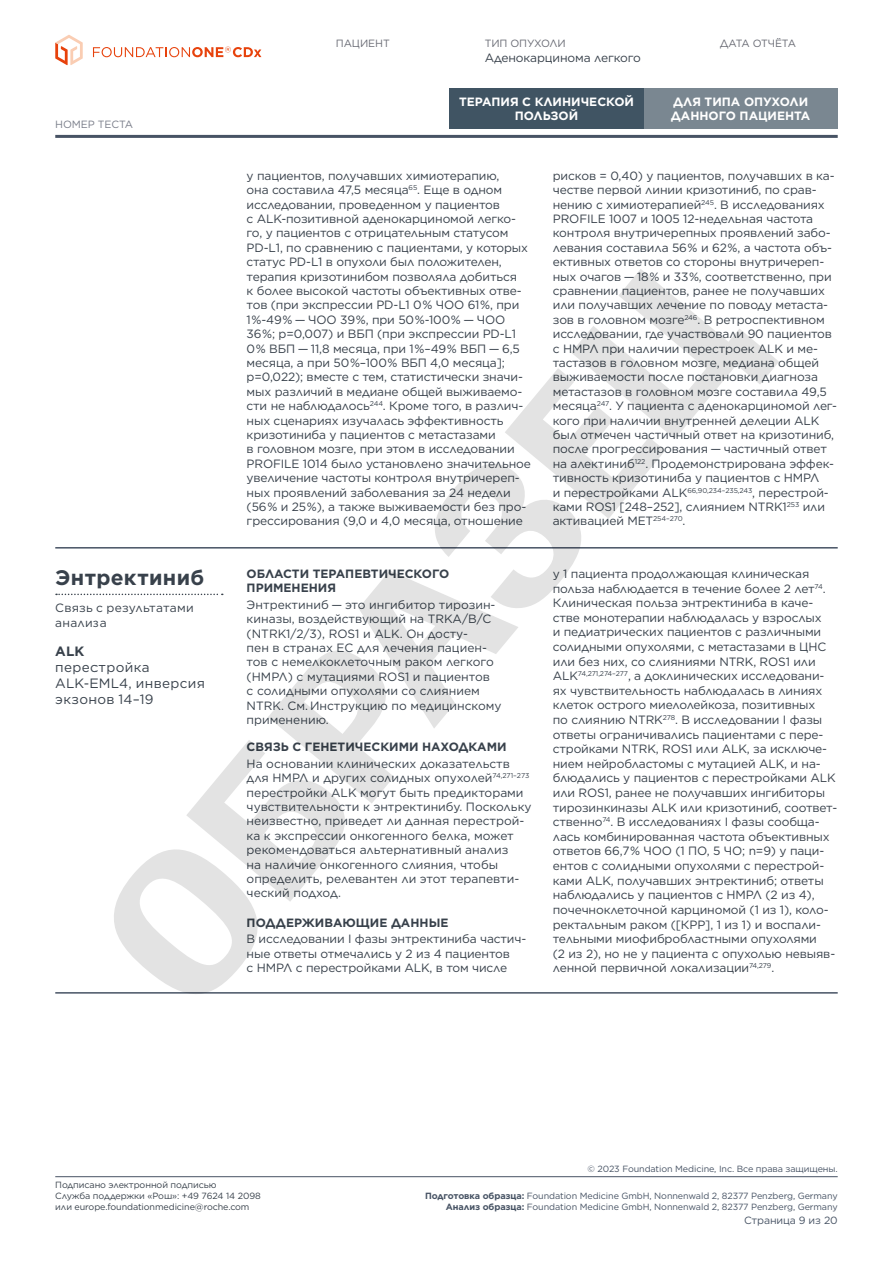
<style>
.page{position:relative;width:893px;height:1263px;background:#fff}
.page>*{position:absolute;margin:0;border:0;box-sizing:border-box;transform-origin:0 0}
.t1{font:700 21px "Gotham";letter-spacing:.015em;color:#38414b}
.t2{font:13.5px/16.2px "Gotham";letter-spacing:.025em;color:#38414b}
.t3{font:700 13.5px "Gotham";color:#38414b}
.t4{font:12px/14.4px "Gotham";letter-spacing:-.01em;color:#38414b}
.t5{font:700 12px/14.4px "Gotham";color:#38414b}
.t6{font:700 12px/14.4px "Gotham";color:#fff}
.t7{font:12px/14.4px "Gotham";letter-spacing:.015em;color:#38414b}
.t8{font:10.5px "Gotham";letter-spacing:-.01em;color:#696b74}
.t9{font:10.5px "Gotham";letter-spacing:-.01em;color:#475364}
.t10{font:10.5px "Gotham";letter-spacing:-.04em;color:#696b74}
.t11{font:10.5px "Gotham";letter-spacing:-.01em;color:#797d89}
.t12{font:9px/10.5px "Gotham";letter-spacing:-.01em;color:#475364;text-align:right}
.t13{font:9px/10.8px "Gotham";letter-spacing:-.01em;color:#38414b}
.s1{font-weight:700}
</style>
<div class="page">
<hr style="left:55px;top:1176px;width:783px;height:1px;background:#475364">
<svg style="left:55px;top:35px;width:28px;height:30px"></svg>
<svg style="left:93px;top:47px;width:168px;height:10px"></svg>
<div style="left:644px;top:88px;width:194px;height:40px;background:#7a8791"></div>
<div style="left:449px;top:88px;width:195px;height:40px;background:#405463"></div>
<hr style="left:55px;top:135px;width:783px;height:3px;background:#475364">
<svg style="left:56px;top:594px;width:39px;height:1px"></svg>
<hr style="left:55px;top:547px;width:783px;height:1px;background:#475364">
<hr style="left:55px;top:992px;width:783px;height:1px;background:#475364">
<svg style="left:96px;top:269px;width:683px;height:725px"></svg>
<p class="t11" style="left:55px;top:118px;width:79px">НОМЕР ТЕСТА</p>
<h1 class="t1" style="left:55px;top:564px;width:151px">Энтректиниб</h1>
<p class="t7" style="left:55px;top:601px;width:140px">Связь с результатами анализа</p>
<p class="t3" style="left:55px;top:642px;width:31px">ALK</p>
<p class="t2" style="left:55px;top:659px;width:151px">перестройка<br>ALK-EML4, инверсия экзонов 14–19</p>
<p class="t8" style="left:336px;top:37px;width:55px">ПАЦИЕНТ</p>
<p class="t8" style="left:485px;top:37px;width:83px">ТИП ОПУХОЛИ</p>
<p class="t4" style="left:485px;top:50px;width:158px">Аденокарцинома легкого</p>
<p class="t6" style="left:459px;top:94px;width:177px;text-align:center">ТЕРАПИЯ С КЛИНИЧЕСКОЙ<br>ПОЛЬЗОЙ</p>
<p class="t10" style="left:720px;top:37px;width:78px">ДАТА ОТЧЁТА</p>
<p class="t6" style="left:671px;top:94px;width:141px">ДЛЯ ТИПА ОПУХОЛИ<br>ДАННОГО ПАЦИЕНТА</p>
<p class="t4" style="left:247px;top:168px;width:286px">у пациентов, получавших химиотерапию,<br>она составила 47,5 месяца<sup>65</sup>. Еще в одном исследовании, проведенном у пациентов<br>с ALK-позитивной аденокарциномой легко&shy;го, у пациентов с отрицательным статусом PD-L1, по сравнению с пациентами, у которых статус PD-L1 в опухоли был положителен, терапия кризотинибом позволяла добиться<br>к более высокой частоты объективных отве&shy;тов (при экспрессии PD-L1 0 % ЧОО 61 %, при<br>1 %-49 % — ЧОО 39 %, при 50 %-100 % — ЧОО<br>36 %; p=0,007) и ВБП (при экспрессии PD-L1<br>0 % ВБП — 11,8 месяца, при 1 %–49 % ВБП — 6,5 месяца, а при 50 %–100 % ВБП 4,0 месяца]; p=0,022); вместе с тем, статистически значи&shy;мых различий в медиане общей выживаемо&shy;сти не наблюдалось<sup>244</sup>. Кроме того, в различ&shy;ных сценариях изучалась эффективность кризотиниба у пациентов с метастазами<br>в головном мозге, при этом в исследовании PROFILE 1014 было установлено значительное увеличение частоты контроля внутричереп&shy;ных проявлений заболевания за 24 недели (56 % и 25 %), а также выживаемости без про&shy;грессирования (9,0 и 4,0 месяца, отношение</p>
<p class="t4" style="left:553px;top:168px;width:286px">рисков = 0,40) у пациентов, получавших в ка&shy;честве первой линии кризотиниб, по срав&shy;нению с химиотерапией<sup>245</sup>. В исследованиях PROFILE 1007 и 1005 12‑недельная частота контроля внутричерепных проявлений забо&shy;левания составила 56 % и 62 %, а частота объ&shy;ективных ответов со стороны внутричереп&shy;ных очагов — 18 % и 33 %, соответственно, при сравнении пациентов, ранее не получавших или получавших лечение по поводу метаста&shy;зов в головном мозге<sup>246</sup>. В ретроспективном исследовании, где участвовали 90 пациентов с НМРЛ при наличии перестроек ALK и ме&shy;тастазов в головном мозге, медиана общей выживаемости после постановки диагноза метастазов в головном мозге составила 49,5 месяца<sup>247</sup>. У пациента с аденокарциномой лег&shy;кого при наличии внутренней делеции ALK был отмечен частичный ответ на кризотиниб, после прогрессирования — частичный ответ на алектиниб<sup>122</sup>. Продемонстрирована эффек&shy;тивность кризотиниба у пациентов с НМРЛ<br>и перестройками ALK<sup>66,90,234–235,243</sup>, перестрой&shy;ками ROS1 [248–252], слиянием NTRK1<sup>253</sup> или активацией MET<sup>254–270</sup>.</p>
<p class="t5" style="left:247px;top:566px;width:204px">ОБЛАСТИ ТЕРАПЕВТИЧЕСКОГО<br>ПРИМЕНЕНИЯ</p>
<p class="t4" style="left:247px;top:597px;width:257px">Энтректиниб — это ингибитор тирозин&shy;киназы, воздействующий на TRKA/B/C (NTRK1/2/3), ROS1 и ALK. Он досту-<br>пен в странах ЕС для лечения пациен&shy;тов с немелкоклеточным раком легкого (НМРЛ) с мутациями ROS1 и пациентов<br>с солидными опухолями со слиянием NTRK. См. Инструкцию по медицинскому применению.</p>
<p class="t5" style="left:247px;top:740px;width:261px">СВЯЗЬ С ГЕНЕТИЧЕСКИМИ НАХОДКАМИ</p>
<p class="t4" style="left:247px;top:756px;width:286px">На основании клинических доказательств для НМРЛ и других солидных опухолей<sup>74,271–273 </sup>перестройки ALK могут быть предикторами чувствительности к энтректинибу. Поскольку неизвестно, приведет ли данная перестрой&shy;ка к экспрессии онкогенного белка, может рекомендоваться альтернативный анализ<br>на наличие онкогенного слияния, чтобы определить, релевантен ли этот терапевти&shy;ческий подход.</p>
<p class="t5" style="left:247px;top:915px;width:203px">ПОДДЕРЖИВАЮЩИЕ ДАННЫЕ</p>
<p class="t4" style="left:247px;top:931px;width:281px">В исследовании I фазы энтректиниба частич&shy;ные ответы отмечались у 2 из 4 пациентов<br>с НМРЛ с перестройками ALK, в том числе</p>
<p class="t4" style="left:553px;top:566px;width:286px">у 1 пациента продолжающая клиническая польза наблюдается в течение более 2 лет<sup>74</sup>.<br>Клиническая польза энтректиниба в каче&shy;стве монотерапии наблюдалась у взрослых<br>и педиатрических пациентов с различными солидными опухолями, с метастазами в ЦНС или без них, со слияниями NTRK, ROS1 или ALK<sup>74,271,274–277</sup>, а доклинических исследовани&shy;ях чувствительность наблюдалась в линиях клеток острого миелолейкоза, позитивных<br>по слиянию NTRK<sup>278</sup>. В исследовании I фазы ответы ограничивались пациентами с пере&shy;стройками NTRK, ROS1 или ALK, за исключе&shy;нием нейробластомы с мутацией ALK, и на&shy;блюдались у пациентов с перестройками ALK или ROS1, ранее не получавших ингибиторы тирозинкиназы ALK или кризотиниб, соответ&shy;ственно<sup>74</sup>. В исследованиях I фазы сообща&shy;лась комбинированная частота объективных ответов 66,7 % ЧОО (1 ПО, 5 ЧО; n=9) у паци&shy;ентов с солидными опухолями с перестрой&shy;ками ALK, получавших энтректиниб; ответы наблюдались у пациентов с НМРЛ (2 из 4), почечноклеточной карциномой (1 из 1), коло&shy;ректальным раком ([КРР], 1 из 1) и воспали&shy;тельными миофибробластными опухолями<br>(2 из 2), но не у пациента с опухолью невыяв&shy;ленной первичной локализации<sup>74,279</sup>.</p>
<p class="t13" style="left:55px;top:1179px;width:207px">Подписано электронной подписью<br>Служба поддержки «Рош»: +49 7624 14 2098 или europe.foundationmedicine@roche.com</p>
<p class="t12" style="left:587px;top:1163px;width:252px">© 2023 Foundation Medicine, Inc. Все права защищены.</p>
<p class="t12" style="left:425px;top:1191px;width:414px"><span class="s1">Подготовка образца:</span> Foundation Medicine GmbH, Nonnenwald 2, 82377 Penzberg, Germany<br><span class="s1">Анализ образца:</span> Foundation Medicine GmbH, Nonnenwald 2, 82377 Penzberg, Germany</p>
<p class="t9" style="left:744px;top:1214px;width:95px">Страница 9 из 20</p>
</div>
